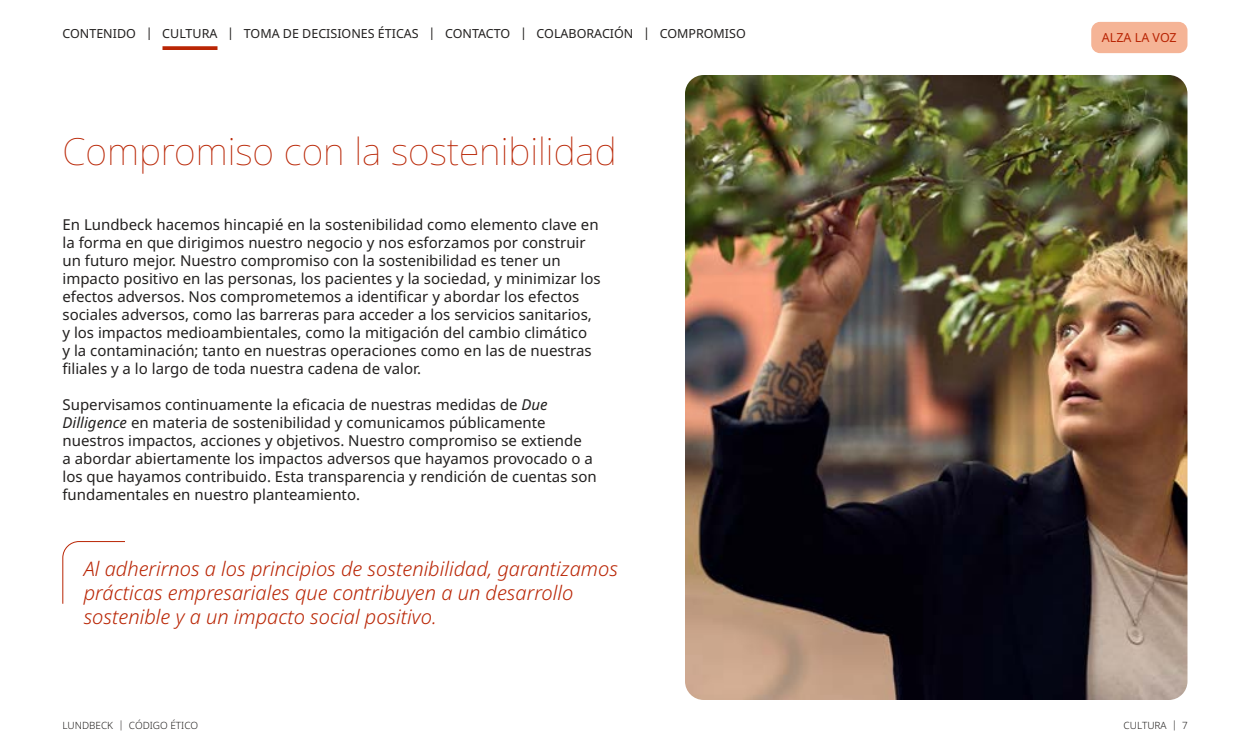
<style>
.page{position:relative;width:1250px;height:750px;background:#fff}
.page>*{position:absolute;margin:0;border:0;box-sizing:border-box;transform-origin:0 0}
.t1{font:100 37.5px "Noto Sans";color:#b92504}
.t2{font:italic 300 20px/24px "Noto Sans";color:#b92504}
.t3{font:15px/18px "Noto Sans";color:#22201f}
.t4{font:12.5px "Noto Sans";color:#22201f}
.t5{font:12.5px "Noto Sans";color:#b92504}
.t6{font:300 10px "Noto Sans";color:#22201f}
.s1{font-style:italic}
</style>
<div class="page">
<div style="left:1091px;top:22px;width:97px;height:31px;background:#f5b496;border-radius:9px"></div>
<svg style="left:162px;top:46px;width:56px;height:4px"></svg>
<img style="left:685px;top:75px;width:503px;height:625px">
<svg style="left:62px;top:541px;width:63px;height:63px"></svg>
<p class="t4" style="left:146px;top:27px;width:602px">| CULTURA | TOMA DE DECISIONES ÉTICAS | CONTACTO | COLABORACIÓN | COMPROMISO</p>
<p class="t4" style="left:63px;top:27px;width:75px">CONTENIDO</p>
<p class="t5" style="left:1102px;top:30px;width:76px">ALZA LA VOZ</p>
<h1 class="t1" style="left:62px;top:125px;width:556px">Compromiso con la sostenibilidad</h1>
<p class="t3" style="left:62px;top:215px;width:540px">En Lundbeck hacemos hincapié en la sostenibilidad como elemento clave en la forma en que dirigimos nuestro negocio y nos esforzamos por construir un futuro mejor. Nuestro compromiso con la sostenibilidad es tener un impacto positivo en las personas, los pacientes y la sociedad, y minimizar los efectos adversos. Nos comprometemos a identificar y abordar los efectos sociales adversos, como las barreras para acceder a los servicios sanitarios, y los impactos medioambientales, como la mitigación del cambio climático<br>y la contaminación; tanto en nuestras operaciones como en las de nuestras filiales y a lo largo de toda nuestra cadena de valor.</p>
<p class="t3" style="left:62px;top:395px;width:536px">Supervisamos continuamente la eficacia de nuestras medidas de <span class="s1">Due Dilligence</span> en materia de sostenibilidad y comunicamos públicamente nuestros impactos, acciones y objetivos. Nuestro compromiso se extiende<br>a abordar abiertamente los impactos adversos que hayamos provocado o a los que hayamos contribuido. Esta transparencia y rendición de cuentas son fundamentales en nuestro planteamiento.</p>
<h2 class="t2" style="left:84px;top:557px;width:536px">Al adherirnos a los principios de sostenibilidad, garantizamos prácticas empresariales que contribuyen a un desarrollo sostenible y a un impacto social positivo.</h2>
<p class="t6" style="left:62px;top:720px;width:137px">LUNDBECK | CÓDIGO ÉTICO</p>
<p class="t6" style="left:1124px;top:720px;width:65px">CULTURA | 7</p>
</div>
